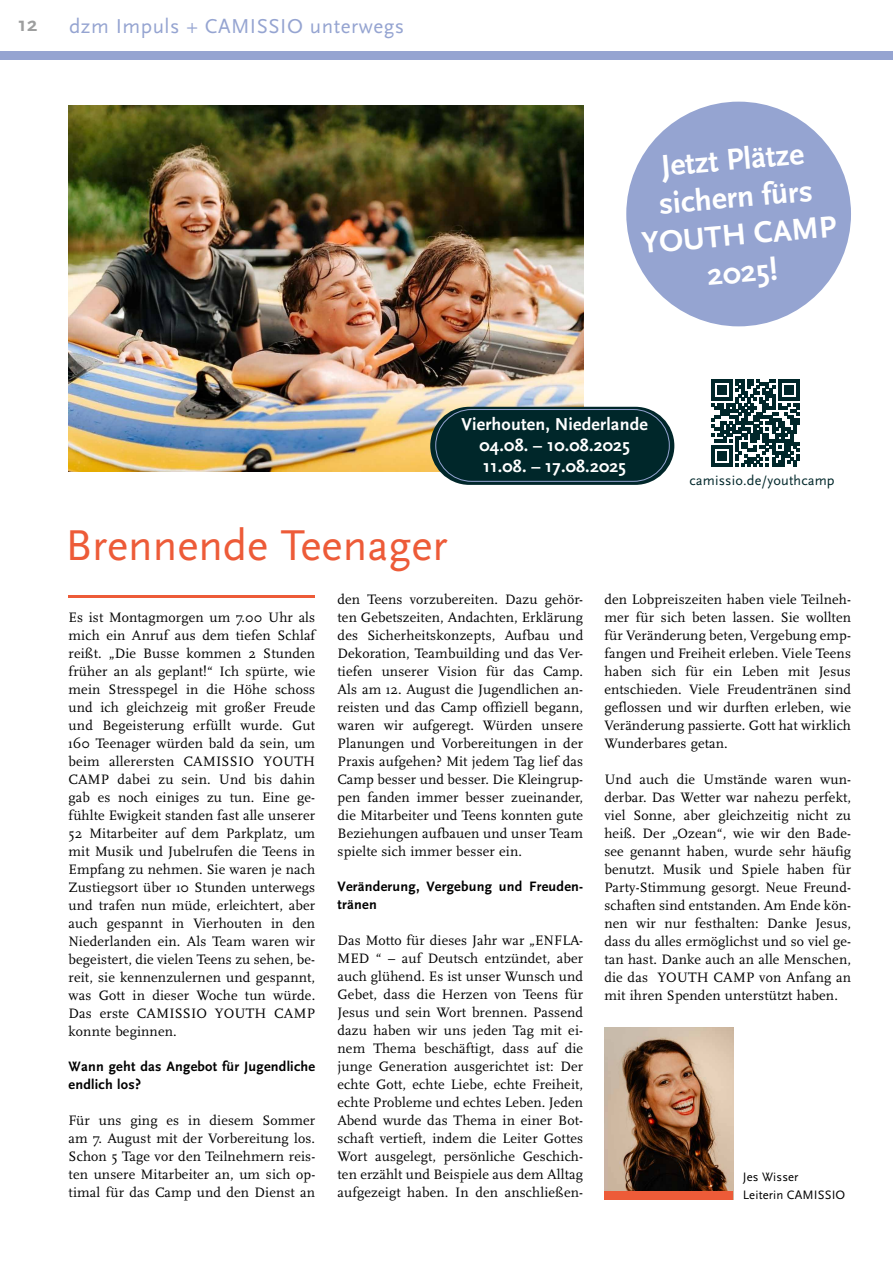
<style>
.page{position:relative;width:893px;height:1263px;background:#fff}
.page>*{position:absolute;margin:0;border:0;box-sizing:border-box;transform-origin:0 0}
.t1{font:45px "Scala Sans Pro";color:#ed5b38}
.t2{font:700 31.5px/37.8px "Scala Sans Pro";color:#fff;text-align:center}
.t3{font:21px "Scala Sans Pro";letter-spacing:.025em;color:#95a4d1}
.t4{font:700 21px "Scala Sans Pro";color:#9d9e9e}
.t5{font:700 18px/21px "Scala Sans Pro";letter-spacing:.01em;color:#fff;text-align:center}
.t6{font:14.25px/18px "Scala Pro";letter-spacing:.01em;color:#000;text-align:justify}
.t7{font:700 14.25px/18px "Scala Sans Pro";letter-spacing:.015em;color:#000}
.t8{font:14.25px "Scala Sans Pro";letter-spacing:.01em;color:#00272a}
.t9{font:12.75px/18px "Scala Sans Pro";letter-spacing:.01em;color:#000}
</style>
<div class="page">
<div style="left:0;top:51px;width:893px;height:9px;background:#95a4d1"></div>
<hr style="left:69px;top:595px;width:246px;height:3px;background:#ed5b38">
<img style="left:69px;top:106px;width:514px;height:365px">
<div style="left:626px;top:102px;width:225px;height:224px;background:#95a4d1;border-radius:50%"></div>
<svg style="left:712px;top:380px;width:87px;height:87px"></svg>
<div style="left:430px;top:407px;width:244px;height:78px;background:#00272a;border-radius:39px"></div>
<div style="left:435px;top:409px;width:235px;height:73px;border:1px solid #95a4d1;border-radius:36px"></div>
<img style="left:604px;top:1027px;width:129px;height:164px">
<div style="left:604px;top:1191px;width:129px;height:8px;background:#ed5b38"></div>
<h3 class="t4" style="left:18px;top:12px;width:21px">12</h3>
<h3 class="t3" style="left:69px;top:14px;width:337px">dzm Impuls + CAMISSIO unterwegs</h3>
<h2 class="t2" style="left:634px;top:149px;width:197px;rotate:-5deg">Jetzt Plätze sichern fürs<br>YOUTH CAMP<br>2025!</h2>
<p class="t5" style="left:461px;top:413px;width:188px">Vierhouten, Niederlande<br>04.08. – 10.08.2025<br>11.08. – 17.08.2025</p>
<p class="t8" style="left:689px;top:471px;width:147px">camissio.de/youthcamp</p>
<h1 class="t1" style="left:65px;top:519px;width:384px">Brennende Teenager</h1>
<p class="t6" style="left:338px;top:590px;width:247px">den Teens vorzubereiten. Dazu gehör&shy;ten Gebetszeiten, Andachten, Erklärung des Sicherheitskonzepts, Aufbau und Dekoration, Teambuilding und das Ver&shy;tiefen unserer Vision für das Camp.<br>Als am 12. August die Jugendlichen an&shy;reisten und das Camp offiziell begann, waren wir aufgeregt. Würden unsere Planungen und Vorbereitungen in der Praxis aufgehen? Mit jedem Tag lief das Camp besser und besser. Die Kleingrup&shy;pen fanden immer besser zueinander, die Mitarbeiter und Teens konnten gute Beziehungen aufbauen und unser Team spielte sich immer besser ein.</p>
<p class="t7" style="left:338px;top:877px;width:247px">Veränderung, Vergebung und Freuden&shy;tränen</p>
<p class="t6" style="left:338px;top:931px;width:247px">Das Motto für dieses Jahr war „ENFLA-MED “ – auf Deutsch entzündet, aber auch glühend. Es ist unser Wunsch und Gebet, dass die Herzen von Teens für Jesus und sein Wort brennen. Passend dazu haben wir uns jeden Tag mit ei&shy;nem Thema beschäftigt, dass auf die junge Generation ausgerichtet ist: Der echte Gott, echte Liebe, echte Freiheit, echte Probleme und echtes Leben. Jeden Abend wurde das Thema in einer Bot&shy;schaft vertieft, indem die Leiter Gottes Wort ausgelegt, persönliche Geschich&shy;ten erzählt und Beispiele aus dem Alltag aufgezeigt haben. In den anschließen-</p>
<p class="t6" style="left:69px;top:608px;width:248px">Es ist Montagmorgen um 7.00 Uhr als mich ein Anruf aus dem tiefen Schlaf reißt. „Die Busse kommen 2 Stunden früher an als geplant!“ Ich spürte, wie mein Stresspegel in die Höhe schoss und ich gleichzeig mit großer Freude und Begeisterung erfüllt wurde. Gut 160 Teenager würden bald da sein, um beim allerersten CAMISSIO YOUTH CAMP dabei zu sein. Und bis dahin gab es noch einiges zu tun. Eine ge&shy;fühlte Ewigkeit standen fast alle unserer 52 Mitarbeiter auf dem Parkplatz, um mit Musik und Jubelrufen die Teens in Empfang zu nehmen. Sie waren je nach Zustiegsort über 10 Stunden unterwegs und trafen nun müde, erleichtert, aber auch gespannt in Vierhouten in den Niederlanden ein. Als Team waren wir begeistert, die vielen Teens zu sehen, be&shy;reit, sie kennenzulernen und gespannt, was Gott in dieser Woche tun würde.<br>Das erste CAMISSIO YOUTH CAMP konnte beginnen.</p>
<p class="t7" style="left:69px;top:1058px;width:248px">Wann geht das Angebot für Jugendliche endlich los?</p>
<p class="t6" style="left:69px;top:1112px;width:248px">Für uns ging es in diesem Sommer am 7. August mit der Vorbereitung los.<br>Schon 5 Tage vor den Teilnehmern reis&shy;ten unsere Mitarbeiter an, um sich op&shy;timal für das Camp und den Dienst an</p>
<p class="t6" style="left:604px;top:590px;width:248px">den Lobpreiszeiten haben viele Teilneh&shy;mer für sich beten lassen. Sie wollten für Veränderung beten, Vergebung emp&shy;fangen und Freiheit erleben. Viele Teens haben sich für ein Leben mit Jesus entschieden. Viele Freudentränen sind geflossen und wir durften erleben, wie Veränderung passierte. Gott hat wirklich Wunderbares getan.</p>
<p class="t6" style="left:604px;top:770px;width:248px">Und auch die Umstände waren wun&shy;derbar. Das Wetter war nahezu perfekt, viel Sonne, aber gleichzeitig nicht zu heiß. Der „Ozean“, wie wir den Bade&shy;see genannt haben, wurde sehr häufig benutzt. Musik und Spiele haben für Party-Stimmung gesorgt. Neue Freund&shy;schaften sind entstanden. Am Ende kön&shy;nen wir nur festhalten: Danke Jesus, dass du alles ermöglichst und so viel ge&shy;tan hast. Danke auch an alle Menschen, die das YOUTH CAMP von Anfang an mit ihren Spenden unterstützt haben.</p>
<p class="t9" style="left:743px;top:1168px;width:104px">Jes Wisser<br>Leiterin CAMISSIO</p>
</div>
